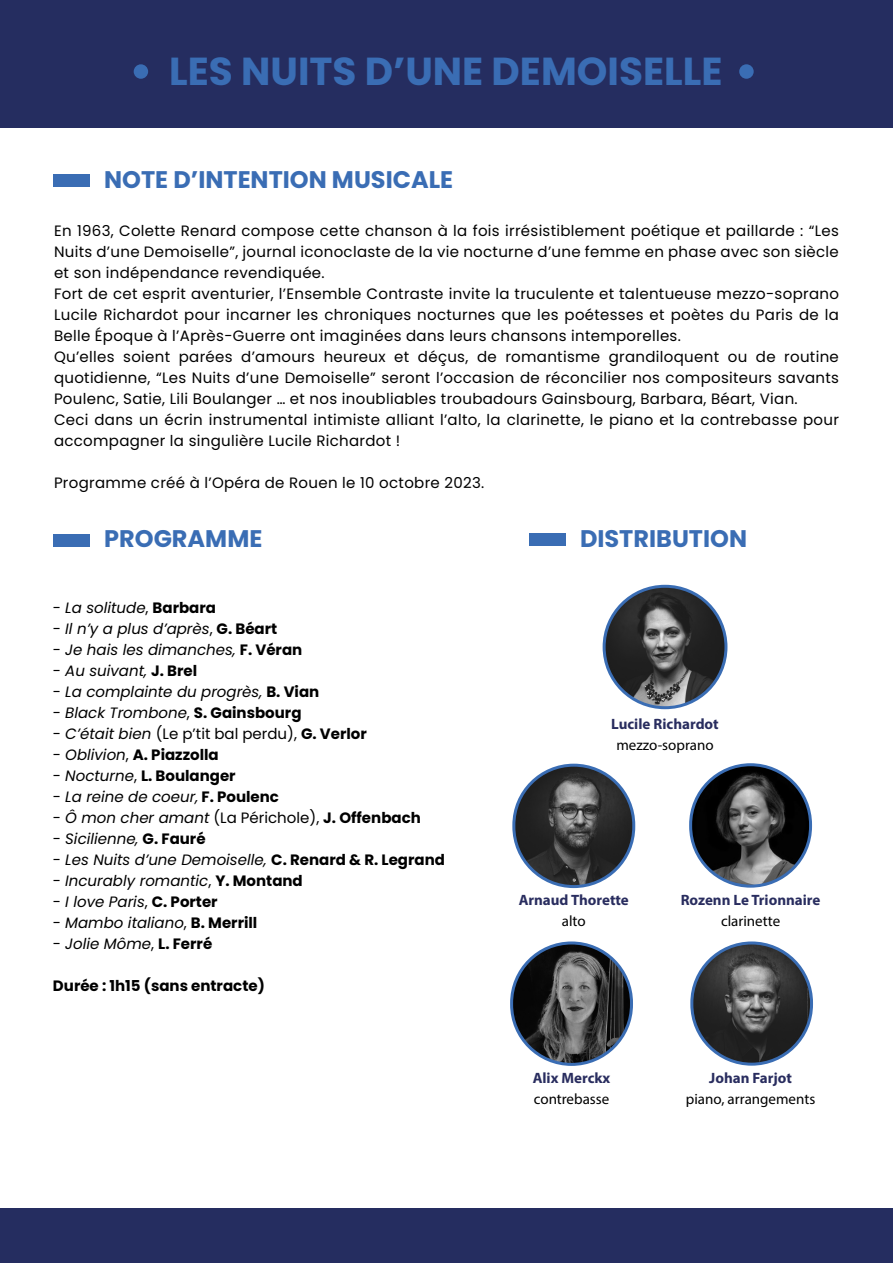
<style>
.page{position:relative;width:893px;height:1263px;background:#fff}
.page>*{position:absolute;margin:0;border:0;box-sizing:border-box;transform-origin:0 0}
.t1{font:700 39px "Poppins";color:#3a6db4}
.t2{font:700 24px "Poppins";color:#3a6db4}
.t3{font:15px/21px "Poppins";letter-spacing:.02em;color:#000}
.t4{font:italic 15px "Poppins";color:#000}
.t5{font:15px "Poppins";color:#000}
.t6{font:700 15px "Myriad Pro";color:#292d5f}
.t7{font:700 15px "Poppins";color:#000}
.t8{font:15px "Myriad Pro";color:#000}
.s1{font-style:normal}
.s2{font-weight:700;font-style:normal}
.s3{font-style:italic}
.s4{font-weight:700}
.s5{font-weight:400}
.s6{font-weight:400;font-style:italic}
</style>
<div class="page">
<div style="left:0;top:0;width:893px;height:128px;background:#252d60"></div>
<img style="left:604px;top:586px;width:122px;height:122px;border-radius:61px">
<div style="left:603px;top:585px;width:124px;height:124px;border:3px solid #3a6db4;border-radius:61px"></div>
<img style="left:514px;top:765px;width:120px;height:121px;border-radius:60px">
<div style="left:512px;top:764px;width:123px;height:124px;border:3px solid #3a6db4;border-radius:60px"></div>
<img style="left:691px;top:765px;width:119px;height:121px;border-radius:60px">
<div style="left:689px;top:763px;width:123px;height:125px;border:3px solid #3a6db4;border-radius:60px"></div>
<img style="left:692px;top:943px;width:119px;height:121px;border-radius:60px">
<div style="left:690px;top:941px;width:123px;height:125px;border:3px solid #3a6db4;border-radius:60px"></div>
<img style="left:512px;top:943px;width:119px;height:121px;border-radius:60px">
<div style="left:510px;top:941px;width:123px;height:125px;border:3px solid #3a6db4;border-radius:60px"></div>
<div style="left:739px;top:64px;width:15px;height:15px;background:#3a6db4;border-radius:50%"></div>
<div style="left:134px;top:64px;width:14px;height:15px;background:#3a6db4;border-radius:50%"></div>
<div style="left:53px;top:175px;width:36px;height:12px;background:#3a6db4"></div>
<div style="left:53px;top:534px;width:36px;height:12px;background:#3a6db4"></div>
<div style="left:529px;top:534px;width:36px;height:12px;background:#3a6db4"></div>
<div style="left:0;top:1209px;width:893px;height:54px;background:#252d60"></div>
<h1 class="t1" style="left:169px;top:49px;width:555px">LES NUITS D’UNE DEMOISELLE</h1>
<h2 class="t2" style="left:104px;top:165px;width:350px">NOTE D’INTENTION MUSICALE</h2>
<p class="t3" style="left:54px;top:220px;width:787px">En 1963, Colette Renard compose cette chanson à la fois irrésistiblement poétique et paillarde : “Les Nuits d’une Demoiselle”, journal iconoclaste de la vie nocturne d’une femme en phase avec son siècle et son indépendance revendiquée.<br>Fort de cet esprit aventurier, l’Ensemble Contraste invite la truculente et talentueuse mezzo-soprano Lucile Richardot pour incarner les chroniques nocturnes que les poétesses et poètes du Paris de la Belle Époque à l’Après-Guerre ont imaginées dans leurs chansons intemporelles.<br>Qu’elles soient parées d’amours heureux et déçus, de romantisme grandiloquent ou de routine quotidienne, “Les Nuits d’une Demoiselle” seront l’occasion de réconcilier nos compositeurs savants Poulenc, Satie, Lili Boulanger … et nos inoubliables troubadours Gainsbourg, Barbara, Béart, Vian.<br>Ceci dans un écrin instrumental intimiste alliant l’alto, la clarinette, le piano et la contrebasse pour accompagner la singulière Lucile Richardot !</p>
<p class="t3" style="left:54px;top:472px;width:432px">Programme créé à l’Opéra de Rouen le 10 octobre 2023.</p>
<h2 class="t2" style="left:104px;top:524px;width:160px">PROGRAMME</h2>
<h2 class="t2" style="left:580px;top:525px;width:169px">DISTRIBUTION</h2>
<p class="t4" style="left:53px;top:599px;width:165px"><span class="s1">-</span> La solitude<span class="s1">,</span> <span class="s2">Barbara</span></p>
<p class="t4" style="left:53px;top:620px;width:226px"><span class="s1">-</span> Il n’y a plus d’après<span class="s1">,</span> <span class="s2">G. Béart</span></p>
<p class="t4" style="left:53px;top:641px;width:251px"><span class="s1">-</span> Je hais les dimanches, <span class="s2">F. Véran</span></p>
<p class="t4" style="left:53px;top:662px;width:146px"><span class="s1">-</span> Au suivant, <span class="s2">J. Brel</span></p>
<p class="t4" style="left:53px;top:683px;width:268px"><span class="s1">-</span> La complainte du progrès, <span class="s2">B. Vian</span></p>
<p class="t4" style="left:53px;top:704px;width:250px"><span class="s1">-</span> Black Trombone<span class="s1">,</span> <span class="s2">S. Gainsbourg</span></p>
<p class="t5" style="left:53px;top:725px;width:315px">- <span class="s3">C’était bien</span> (Le p’tit bal perdu), <span class="s4">G. Verlor</span></p>
<p class="t7" style="left:53px;top:746px;width:167px"><span class="s5">-</span> <span class="s6">Oblivion</span><span class="s5">,</span> A. Piazzolla</p>
<p class="t7" style="left:53px;top:767px;width:184px"><span class="s5">-</span> <span class="s6">Nocturne</span><span class="s5">,</span> L. Boulanger</p>
<p class="t4" style="left:53px;top:788px;width:228px"><span class="s1">-</span> La reine de coeur, <span class="s2">F. Poulenc</span></p>
<p class="t5" style="left:53px;top:809px;width:369px">- <span class="s3">Ô mon cher amant</span> (La Périchole), <span class="s4">J. Offenbach</span></p>
<p class="t4" style="left:53px;top:830px;width:154px"><span class="s1">-</span> Sicilienne, <span class="s2">G. Fauré</span></p>
<p class="t4" style="left:53px;top:851px;width:393px"><span class="s1">-</span> Les Nuits d’une Demoiselle, <span class="s2">C. Renard &amp; R. Legrand</span></p>
<p class="t4" style="left:53px;top:872px;width:251px"><span class="s1">-</span> Incurably romantic<span class="s1">,</span> <span class="s2">Y. Montand</span></p>
<p class="t4" style="left:53px;top:893px;width:166px"><span class="s1">-</span> I love Paris<span class="s1">,</span> <span class="s2">C. Porter</span></p>
<p class="t4" style="left:53px;top:914px;width:206px"><span class="s1">-</span> Mambo italiano<span class="s1">,</span> <span class="s2">B. Merrill</span></p>
<p class="t4" style="left:53px;top:935px;width:161px"><span class="s1">-</span> Jolie Môme<span class="s1">,</span> <span class="s2">L. Ferré</span></p>
<p class="t7" style="left:53px;top:977px;width:213px">Durée : 1h15 (sans entracte)</p>
<p class="t6" style="left:611px;top:714px;width:109px">Lucile Richardot</p>
<p class="t8" style="left:616px;top:736px;width:99px">mezzo-soprano</p>
<p class="t6" style="left:519px;top:890px;width:112px">Arnaud Thorette</p>
<p class="t8" style="left:562px;top:912px;width:25px">alto</p>
<p class="t6" style="left:681px;top:890px;width:141px">Rozenn Le Trionnaire</p>
<p class="t8" style="left:721px;top:912px;width:61px">clarinette</p>
<p class="t6" style="left:533px;top:1068px;width:79px">Alix Merckx</p>
<p class="t8" style="left:534px;top:1090px;width:77px">contrebasse</p>
<p class="t6" style="left:709px;top:1068px;width:84px">Johan Farjot</p>
<p class="t8" style="left:686px;top:1089px;width:131px">piano, arrangements</p>
</div>
